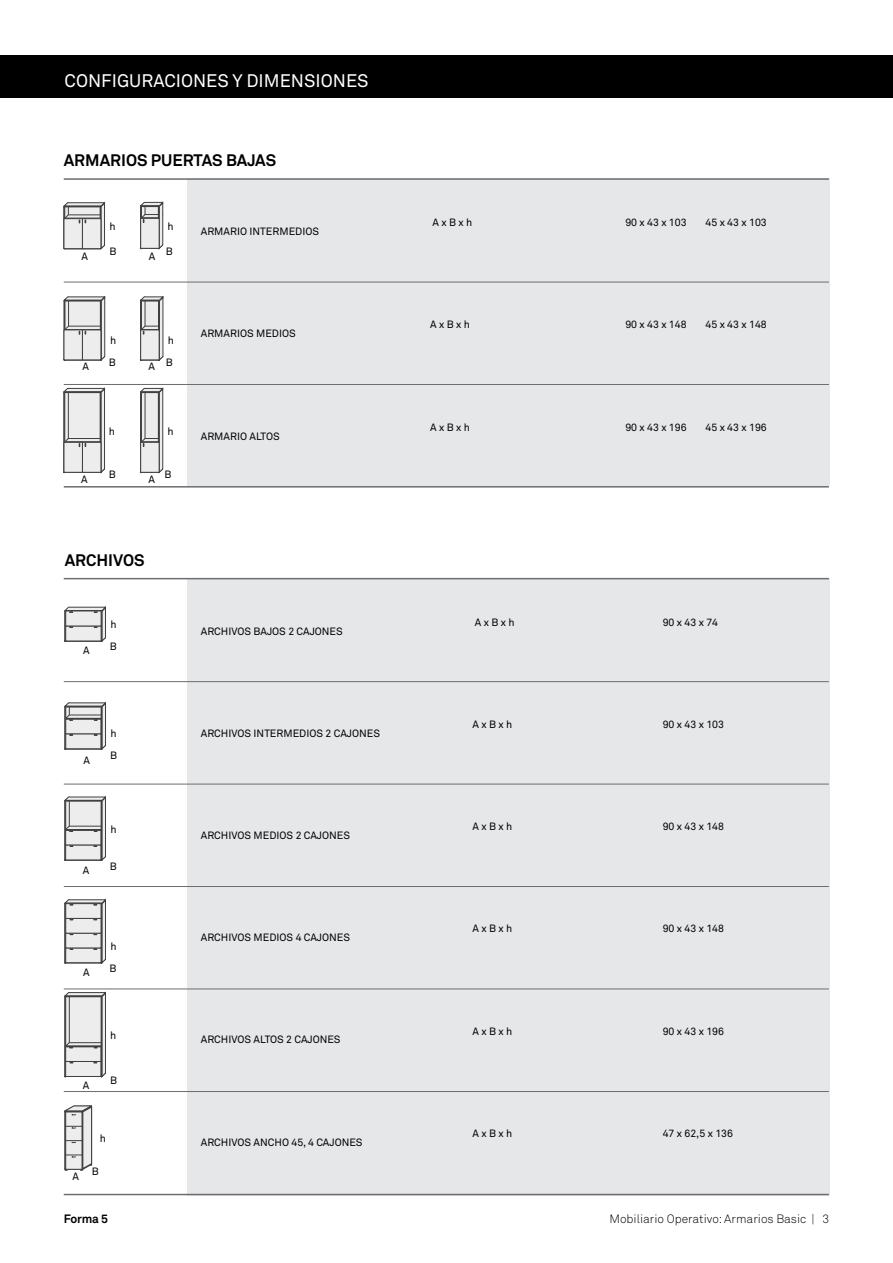
<style>
.page{position:relative;width:893px;height:1263px;background:#fff}
.page>*{position:absolute;margin:0;border:0;box-sizing:border-box;transform-origin:0 0}
.t1{font:18px "Akkurat";color:#fff}
.t2{font:700 16.5px "Akkurat";color:#000}
.t3{font:300 12px "Akkurat";color:#000}
.t4{font:700 12px "Akkurat";letter-spacing:-.02em;color:#000}
.t5{font:10.5px "Akkurat";color:#000}
</style>
<div class="page">
<div style="left:0;top:55px;width:893px;height:43px;background:#000"></div>
<div style="left:187px;top:178px;width:642px;height:308px;background:#e5e7e8"></div>
<hr style="left:64px;top:282px;width:765px;height:1px;background:#6d6d71">
<hr style="left:64px;top:384px;width:765px;height:1px;background:#6d6d71">
<hr style="left:64px;top:178px;width:765px;height:2px;background:#6d6d71">
<hr style="left:64px;top:486px;width:765px;height:2px;background:#6d6d71">
<svg style="left:63px;top:202px;width:42px;height:48px;background:#c3c3c4"></svg>
<svg style="left:140px;top:202px;width:23px;height:47px"></svg>
<svg style="left:63px;top:296px;width:42px;height:65px;background:#c8c8c9"></svg>
<svg style="left:140px;top:296px;width:23px;height:65px"></svg>
<svg style="left:63px;top:387px;width:42px;height:86px;background:#cbcbcc"></svg>
<svg style="left:140px;top:387px;width:23px;height:86px;background:#bfbfc0"></svg>
<div style="left:187px;top:578px;width:642px;height:617px;background:#e5e7e8"></div>
<hr style="left:64px;top:681px;width:765px;height:1px;background:#6d6d71">
<hr style="left:64px;top:886px;width:765px;height:1px;background:#6d6d71">
<hr style="left:64px;top:784px;width:765px;height:1px;background:#6d6d71">
<hr style="left:64px;top:989px;width:765px;height:1px;background:#6d6d71">
<hr style="left:64px;top:1091px;width:765px;height:1px;background:#6d6d71">
<hr style="left:64px;top:578px;width:765px;height:1px;background:#6d6d71">
<hr style="left:64px;top:1194px;width:765px;height:1px;background:#6d6d71">
<svg style="left:64px;top:702px;width:42px;height:48px;background:#bebebf"></svg>
<div style="left:101px;top:707px;width:1px;height:42px;border:1px solid #404041"></div>
<svg style="left:64px;top:796px;width:42px;height:65px;background:#c3c3c4"></svg>
<svg style="left:64px;top:992px;width:42px;height:85px;background:#c7c7c8"></svg>
<svg style="left:64px;top:1105px;width:29px;height:65px;background:#c2c2c3"></svg>
<svg style="left:64px;top:607px;width:42px;height:35px"></svg>
<svg style="left:64px;top:899px;width:42px;height:65px;background:#c5c5c6"></svg>
<h1 class="t1" style="left:65px;top:69px;width:306px">CONFIGURACIONES Y DIMENSIONES</h1>
<h2 class="t2" style="left:64px;top:150px;width:214px">ARMARIOS PUERTAS BAJAS</h2>
<p class="t5" style="left:109px;top:220px;width:8px">h</p>
<p class="t5" style="left:168px;top:220px;width:8px">h</p>
<p class="t5" style="left:109px;top:245px;width:9px">B</p>
<p class="t5" style="left:166px;top:245px;width:9px">B</p>
<p class="t5" style="left:82px;top:250px;width:8px">A</p>
<p class="t5" style="left:149px;top:250px;width:8px">A</p>
<p class="t5" style="left:110px;top:334px;width:8px">h</p>
<p class="t5" style="left:168px;top:334px;width:8px">h</p>
<p class="t5" style="left:109px;top:356px;width:9px">B</p>
<p class="t5" style="left:166px;top:356px;width:9px">B</p>
<p class="t5" style="left:83px;top:360px;width:8px">A</p>
<p class="t5" style="left:149px;top:360px;width:8px">A</p>
<p class="t5" style="left:109px;top:424px;width:8px">h</p>
<p class="t5" style="left:168px;top:424px;width:8px">h</p>
<p class="t5" style="left:109px;top:468px;width:9px">B</p>
<p class="t5" style="left:164px;top:468px;width:9px">B</p>
<p class="t5" style="left:81px;top:473px;width:8px">A</p>
<p class="t5" style="left:148px;top:473px;width:8px">A</p>
<p class="t5" style="left:201px;top:225px;width:120px">ARMARIO INTERMEDIOS</p>
<p class="t5" style="left:201px;top:327px;width:97px">ARMARIOS MEDIOS</p>
<p class="t5" style="left:201px;top:429px;width:80px">ARMARIO ALTOS</p>
<h2 class="t2" style="left:65px;top:549px;width:81px">ARCHIVOS</h2>
<p class="t5" style="left:83px;top:644px;width:8px">A</p>
<p class="t5" style="left:111px;top:618px;width:8px">h</p>
<p class="t5" style="left:110px;top:639px;width:9px">B</p>
<p class="t5" style="left:201px;top:624px;width:143px">ARCHIVOS BAJOS 2 CAJONES</p>
<p class="t5" style="left:84px;top:753px;width:8px">A</p>
<p class="t5" style="left:111px;top:727px;width:8px">h</p>
<p class="t5" style="left:110px;top:749px;width:9px">B</p>
<p class="t5" style="left:83px;top:864px;width:8px">A</p>
<p class="t5" style="left:111px;top:822px;width:8px">h</p>
<p class="t5" style="left:110px;top:859px;width:9px">B</p>
<p class="t5" style="left:83px;top:966px;width:8px">A</p>
<p class="t5" style="left:111px;top:939px;width:8px">h</p>
<p class="t5" style="left:109px;top:961px;width:9px">B</p>
<p class="t5" style="left:83px;top:1078px;width:8px">A</p>
<p class="t5" style="left:110px;top:1029px;width:8px">h</p>
<p class="t5" style="left:110px;top:1074px;width:9px">B</p>
<p class="t5" style="left:100px;top:1132px;width:8px">h</p>
<p class="t5" style="left:73px;top:1167px;width:28px">A B</p>
<p class="t4" style="left:64px;top:1211px;width:46px">Forma 5</p>
<p class="t5" style="left:201px;top:727px;width:181px">ARCHIVOS INTERMEDIOS 2 CAJONES</p>
<p class="t5" style="left:201px;top:829px;width:151px">ARCHIVOS MEDIOS 2 CAJONES</p>
<p class="t5" style="left:201px;top:931px;width:151px">ARCHIVOS MEDIOS 4 CAJONES</p>
<p class="t5" style="left:201px;top:1033px;width:141px">ARCHIVOS ALTOS 2 CAJONES</p>
<p class="t5" style="left:201px;top:1135px;width:163px">ARCHIVOS ANCHO 45, 4 CAJONES</p>
<p class="t5" style="left:433px;top:216px;width:41px">A x B x h</p>
<p class="t5" style="left:430px;top:318px;width:41px">A x B x h</p>
<p class="t5" style="left:430px;top:420px;width:41px">A x B x h</p>
<p class="t5" style="left:475px;top:616px;width:41px">A x B x h</p>
<p class="t5" style="left:472px;top:718px;width:41px">A x B x h</p>
<p class="t5" style="left:472px;top:820px;width:41px">A x B x h</p>
<p class="t5" style="left:472px;top:922px;width:41px">A x B x h</p>
<p class="t5" style="left:472px;top:1024px;width:41px">A x B x h</p>
<p class="t5" style="left:472px;top:1126px;width:41px">A x B x h</p>
<p class="t5" style="left:625px;top:216px;width:63px">90 x 43 x 103</p>
<p class="t5" style="left:705px;top:216px;width:63px">45 x 43 x 103</p>
<p class="t5" style="left:625px;top:318px;width:63px">90 x 43 x 148</p>
<p class="t5" style="left:705px;top:318px;width:63px">45 x 43 x 148</p>
<p class="t5" style="left:625px;top:420px;width:63px">90 x 43 x 196</p>
<p class="t5" style="left:705px;top:420px;width:63px">45 x 43 x 196</p>
<p class="t5" style="left:663px;top:616px;width:57px">90 x 43 x 74</p>
<p class="t5" style="left:663px;top:718px;width:63px">90 x 43 x 103</p>
<p class="t5" style="left:663px;top:820px;width:63px">90 x 43 x 148</p>
<p class="t5" style="left:663px;top:922px;width:63px">90 x 43 x 148</p>
<p class="t5" style="left:663px;top:1024px;width:63px">90 x 43 x 196</p>
<p class="t5" style="left:663px;top:1126px;width:72px">47 x 62,5 x 136</p>
<p class="t3" style="left:609px;top:1211px;width:221px">Mobiliario Operativo: Armarios Basic | 3</p>
</div>
